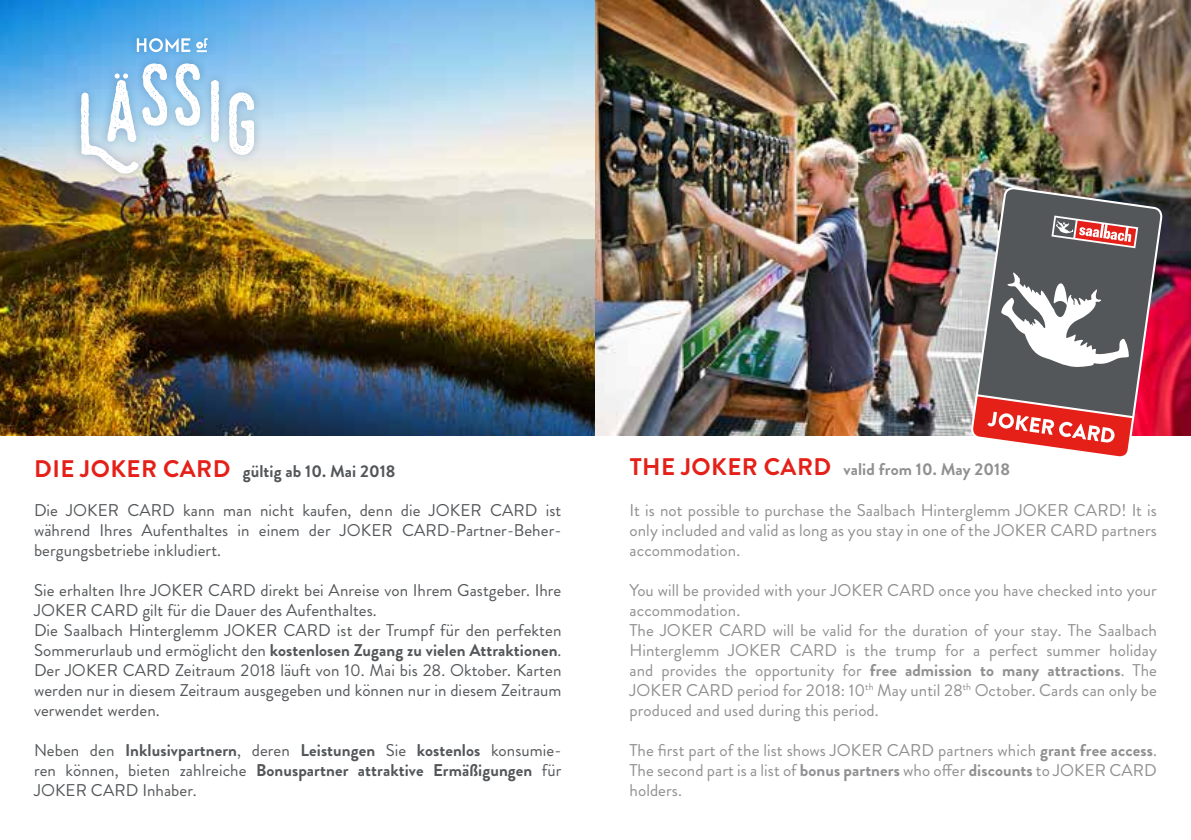
<style>
.page{position:relative;width:1191px;height:840px;background:#fff}
.page>*{position:absolute;margin:0;border:0;box-sizing:border-box;transform-origin:0 0}
.t1{font:17px/20px "Brandon Grotesque";letter-spacing:.005em;color:#54575a;text-align:justify}
.t2{font:17px/20px "Brandon Grotesque";letter-spacing:.005em;color:#908f91;text-align:justify}
.t3{font:700 17px "Brandon Grotesque";letter-spacing:.005em;color:#908f91}
.t4{font:700 17px "Brandon Grotesque";letter-spacing:.005em;color:#54575a}
.s1{font-size:24px;color:#e42018}
.s2{font-weight:700}
</style>
<div class="page">
<img style="left:0;top:0;width:1191px;height:435px">
<div style="left:71px;top:29px;width:193px;height:154px;background:#00274d;opacity:.25"></div>
<svg style="left:229px;top:92px;width:25px;height:63px"></svg>
<svg style="left:175px;top:63px;width:25px;height:63px"></svg>
<svg style="left:210px;top:80px;width:9px;height:63px"></svg>
<svg style="left:81px;top:63px;width:87px;height:111px"></svg>
<svg style="left:197px;top:38px;width:11px;height:14px"></svg>
<svg style="left:137px;top:38px;width:53px;height:14px"></svg>
<svg style="left:969px;top:186px;width:194px;height:271px"></svg>
<p class="t4" style="left:34px;top:459px;width:363px"><span class="s1">DIE JOKER CARD</span> gültig ab 10. Mai 2018</p>
<p class="t3" style="left:629px;top:457px;width:382px"><span class="s1">THE JOKER CARD</span> valid from 10. May 2018</p>
<p class="t2" style="left:629px;top:500px;width:529px">It is not possible to purchase the Saalbach Hinterglemm JOKER CARD! It is only included and valid as long as you stay in one of the JOKER CARD partners accommodation.</p>
<p class="t2" style="left:629px;top:580px;width:529px;text-align:left">You will be provided with your JOKER CARD once you have checked into your accommodation.<br>The JOKER CARD will be valid for the duration of your stay. The Saalbach Hinterglemm JOKER CARD is the trump for a perfect summer holiday and provides the opportunity for <span class="s2">free admission to many attractions</span>. The JOKER CARD period for 2018: 10<sup>th</sup> May until 28<sup>th</sup> October. Cards can only be produced and used during this period.</p>
<p class="t2" style="left:629px;top:740px;width:529px">The first part of the list shows JOKER CARD partners which <span class="s2">grant free access</span>.<br>The second part is a list of <span class="s2">bonus partners</span> who offer <span class="s2">discounts</span> to JOKER CARD holders.</p>
<p class="t1" style="left:34px;top:500px;width:529px">Die JOKER CARD kann man nicht kaufen, denn die JOKER CARD ist während Ihres Aufenthaltes in einem der JOKER CARD-Partner-Beher&shy;bergungsbetriebe inkludiert.</p>
<p class="t1" style="left:34px;top:580px;width:529px;text-align:left">Sie erhalten Ihre JOKER CARD direkt bei Anreise von Ihrem Gastgeber. Ihre JOKER CARD gilt für die Dauer des Aufenthaltes.<br>Die Saalbach Hinterglemm JOKER CARD ist der Trumpf für den perfekten Sommerurlaub und ermöglicht den <span class="s2">kostenlosen Zugang zu vielen Attraktionen</span>.<br>Der JOKER CARD Zeitraum 2018 läuft von 10. Mai bis 28. Oktober. Karten werden nur in diesem Zeitraum ausgegeben und können nur in diesem Zeitraum verwendet werden.</p>
<p class="t1" style="left:34px;top:740px;width:529px">Neben den <span class="s2">Inklusivpartnern</span>, deren <span class="s2">Leistungen</span> Sie <span class="s2">kostenlos</span> konsumie&shy;ren können, bieten zahlreiche <span class="s2">Bonuspartner attraktive Ermäßigungen</span> für JOKER CARD Inhaber.</p>
</div>
